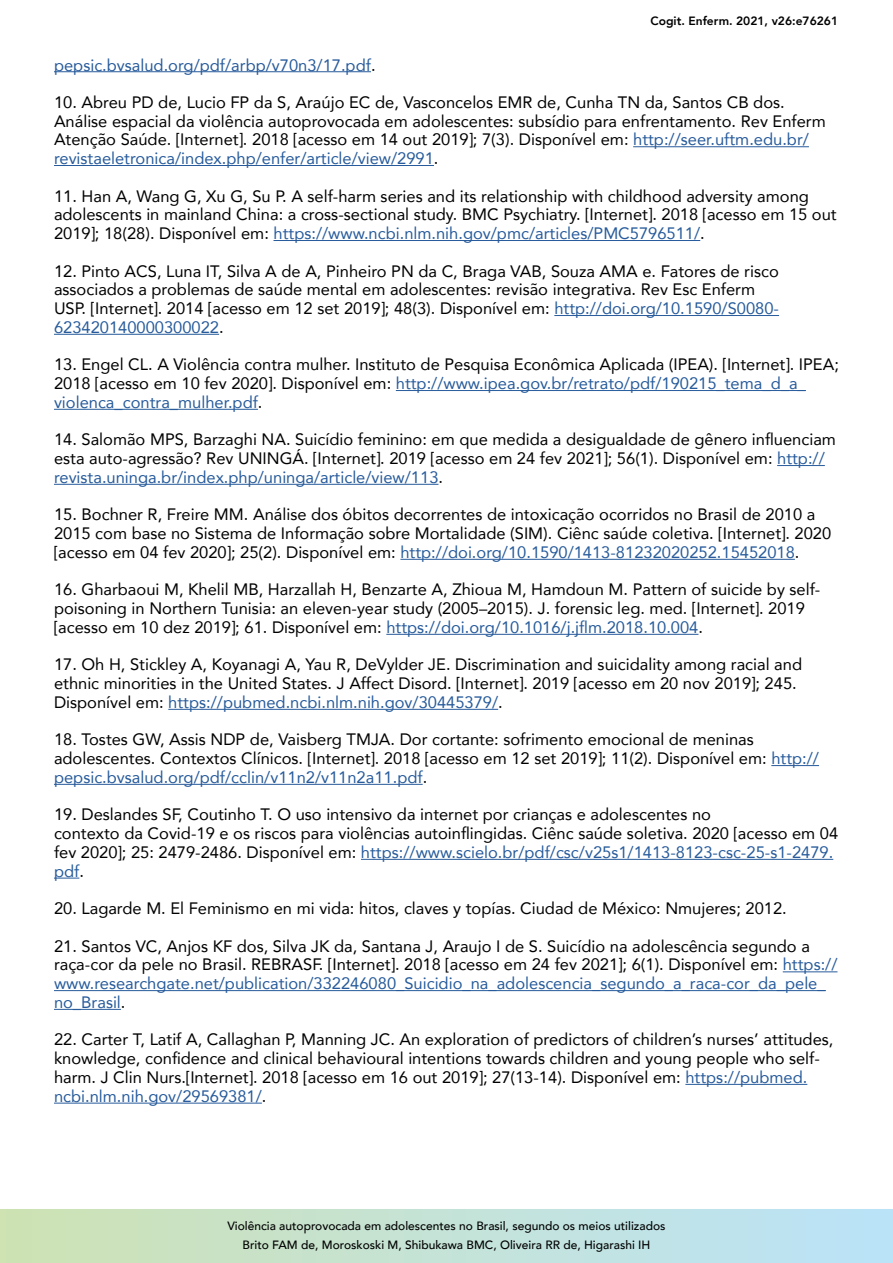
<style>
.page{position:relative;width:893px;height:1263px;background:#fff}
.page>*{position:absolute;margin:0;border:0;box-sizing:border-box;transform-origin:0 0}
.t1{font:16.5px/18.8px "Avenir";color:#000}
.t2{font:16.5px "Avenir";color:#275b9b}
.t3{font:500 12px/18.6px "Avenir";color:#000;text-align:center}
.t4{font:800 12px "Avenir";color:#000}
.s1{color:#000}
.s2{color:#275b9b}
</style>
<div class="page">
<svg style="left:0;top:1209px;width:893px;height:54px;background:#c4e2d6"></svg>
<hr style="left:54px;top:71px;width:317px;height:1px;background:#275b9b">
<hr style="left:633px;top:146px;width:176px;height:1px;background:#275b9b">
<hr style="left:54px;top:165px;width:380px;height:1px;background:#275b9b">
<hr style="left:273px;top:240px;width:427px;height:1px;background:#275b9b">
<hr style="left:554px;top:315px;width:225px;height:1px;background:#275b9b">
<hr style="left:54px;top:334px;width:165px;height:1px;background:#275b9b">
<hr style="left:396px;top:390px;width:410px;height:1px;background:#275b9b">
<hr style="left:54px;top:409px;width:204px;height:1px;background:#275b9b">
<hr style="left:777px;top:465px;width:48px;height:1px;background:#275b9b">
<hr style="left:54px;top:484px;width:384px;height:1px;background:#275b9b">
<hr style="left:400px;top:559px;width:395px;height:1px;background:#275b9b">
<hr style="left:386px;top:634px;width:312px;height:1px;background:#275b9b">
<hr style="left:168px;top:709px;width:330px;height:1px;background:#275b9b">
<hr style="left:771px;top:765px;width:48px;height:1px;background:#275b9b">
<hr style="left:54px;top:784px;width:369px;height:1px;background:#275b9b">
<hr style="left:361px;top:859px;width:472px;height:1px;background:#275b9b">
<svg style="left:54px;top:878px;width:25px;height:1px"></svg>
<hr style="left:783px;top:971px;width:54px;height:1px;background:#275b9b">
<hr style="left:54px;top:990px;width:772px;height:1px;background:#275b9b">
<hr style="left:54px;top:1009px;width:67px;height:1px;background:#275b9b">
<hr style="left:685px;top:1084px;width:122px;height:1px;background:#275b9b">
<hr style="left:54px;top:1103px;width:208px;height:1px;background:#275b9b">
<p class="t4" style="left:650px;top:12px;width:189px">Cogit. Enferm. 2021, v26:e76261</p>
<p class="t2" style="left:54px;top:52px;width:323px">pepsic.bvsalud.org/pdf/arbp/v70n3/17.pdf<span class="s1">.</span></p>
<p class="t1" style="left:54px;top:92px;width:773px">10. Abreu PD de, Lucio FP da S, Araújo EC de, Vasconcelos EMR de, Cunha TN da, Santos CB dos.<br>Análise espacial da violência autoprovocada em adolescentes: subsídio para enfrentamento. Rev Enferm Atenção Saúde. [Internet]. 2018 [acesso em 14 out 2019]; 7(3). Disponível em: <span class="s2">http://seer.uftm.edu.br/ revistaeletronica/index.php/enfer/article/view/2991</span>.</p>
<p class="t1" style="left:54px;top:186px;width:784px">11. Han A, Wang G, Xu G, Su P. A self-harm series and its relationship with childhood adversity among adolescents in mainland China: a cross-sectional study. BMC Psychiatry. [Internet]. 2018 [acesso em 15 out<br>2019]; 18(28). Disponível em: <span class="s2">https://www.ncbi.nlm.nih.gov/pmc/articles/PMC5796511/</span>.</p>
<p class="t1" style="left:54px;top:261px;width:727px">12. Pinto ACS, Luna IT, Silva A de A, Pinheiro PN da C, Braga VAB, Souza AMA e. Fatores de risco associados a problemas de saúde mental em adolescentes: revisão integrativa. Rev Esc Enferm USP. [Internet]. 2014 [acesso em 12 set 2019]; 48(3). Disponível em: <span class="s2">http://doi.org/10.1590/S0080- 623420140000300022</span>.</p>
<p class="t1" style="left:54px;top:355px;width:786px">13. Engel CL. A Violência contra mulher. Instituto de Pesquisa Econômica Aplicada (IPEA). [Internet]. IPEA;<br>2018 [acesso em 10 fev 2020]. Disponível em: <span class="s2">http://www.ipea.gov.br/retrato/pdf/190215_tema_d_a_ violenca_contra_mulher.pdf</span>.</p>
<p class="t1" style="left:54px;top:430px;width:783px">14. Salomão MPS, Barzaghi NA. Suicídio feminino: em que medida a desigualdade de gênero influenciam esta auto-agressão? Rev UNINGÁ. [Internet]. 2019 [acesso em 24 fev 2021]; 56(1). Disponível em: <span class="s2">http:// revista.uninga.br/index.php/uninga/article/view/113</span>.</p>
<p class="t1" style="left:54px;top:505px;width:779px">15. Bochner R, Freire MM. Análise dos óbitos decorrentes de intoxicação ocorridos no Brasil de 2010 a<br>2015 com base no Sistema de Informação sobre Mortalidade (SIM). Ciênc saúde coletiva. [Internet]. 2020 [acesso em 04 fev 2020]; 25(2). Disponível em: <span class="s2">http://doi.org/10.1590/1413-81232020252.15452018</span>.</p>
<p class="t1" style="left:54px;top:580px;width:768px">16. Gharbaoui M, Khelil MB, Harzallah H, Benzarte A, Zhioua M, Hamdoun M. Pattern of suicide by self&shy;poisoning in Northern Tunisia: an eleven-year study (2005–2015). J. forensic leg. med. [Internet]. 2019 [acesso em 10 dez 2019]; 61. Disponível em: <span class="s2">https://doi.org/10.1016/j.jflm.2018.10.004</span>.</p>
<p class="t1" style="left:54px;top:655px;width:750px">17. Oh H, Stickley A, Koyanagi A, Yau R, DeVylder JE. Discrimination and suicidality among racial and ethnic minorities in the United States. J Affect Disord. [Internet]. 2019 [acesso em 20 nov 2019]; 245.<br>Disponível em: <span class="s2">https://pubmed.ncbi.nlm.nih.gov/30445379/</span>.</p>
<p class="t1" style="left:54px;top:730px;width:766px">18. Tostes GW, Assis NDP de, Vaisberg TMJA. Dor cortante: sofrimento emocional de meninas adolescentes. Contextos Clínicos. [Internet]. 2018 [acesso em 12 set 2019]; 11(2). Disponível em: <span class="s2">http:// pepsic.bvsalud.org/pdf/cclin/v11n2/v11n2a11.pdf</span>.</p>
<p class="t1" style="left:54px;top:805px;width:786px">19. Deslandes SF, Coutinho T. O uso intensivo da internet por crianças e adolescentes no<br>contexto da Covid-19 e os riscos para violências autoinflingidas. Ciênc saúde soletiva. 2020 [acesso em 04 fev 2020]; 25: 2479-2486. Disponível em: <span class="s2">https://www.scielo.br/pdf/csc/v25s1/1413-8123-csc-25-s1-2479. pdf</span>.</p>
<p class="t1" style="left:54px;top:899px;width:734px">20. Lagarde M. El Feminismo en mi vida: hitos, claves y topías. Ciudad de México: Nmujeres; 2012.</p>
<p class="t1" style="left:54px;top:936px;width:785px">21. Santos VC, Anjos KF dos, Silva JK da, Santana J, Araujo I de S. Suicídio na adolescência segundo a raça-cor da pele no Brasil. REBRASF. [Internet]. 2018 [acesso em 24 fev 2021]; 6(1). Disponível em: <span class="s2">https:// www.researchgate.net/publication/332246080_Suicidio_na_adolescencia_segundo_a_raca-cor_da_pele_ no_Brasil</span>.</p>
<p class="t1" style="left:54px;top:1030px;width:781px">22. Carter T, Latif A, Callaghan P, Manning JC. An exploration of predictors of children’s nurses’ attitudes, knowledge, confidence and clinical behavioural intentions towards children and young people who self&shy;harm. J Clin Nurs.[Internet]. 2018 [acesso em 16 out 2019]; 27(13-14). Disponível em: <span class="s2">https://pubmed. ncbi.nlm.nih.gov/29569381/</span>.</p>
<p class="t3" style="left:227px;top:1216px;width:439px">Violência autoprovocada em adolescentes no Brasil, segundo os meios utilizados<br>Brito FAM de, Moroskoski M, Shibukawa BMC, Oliveira RR de, Higarashi IH</p>
</div>
